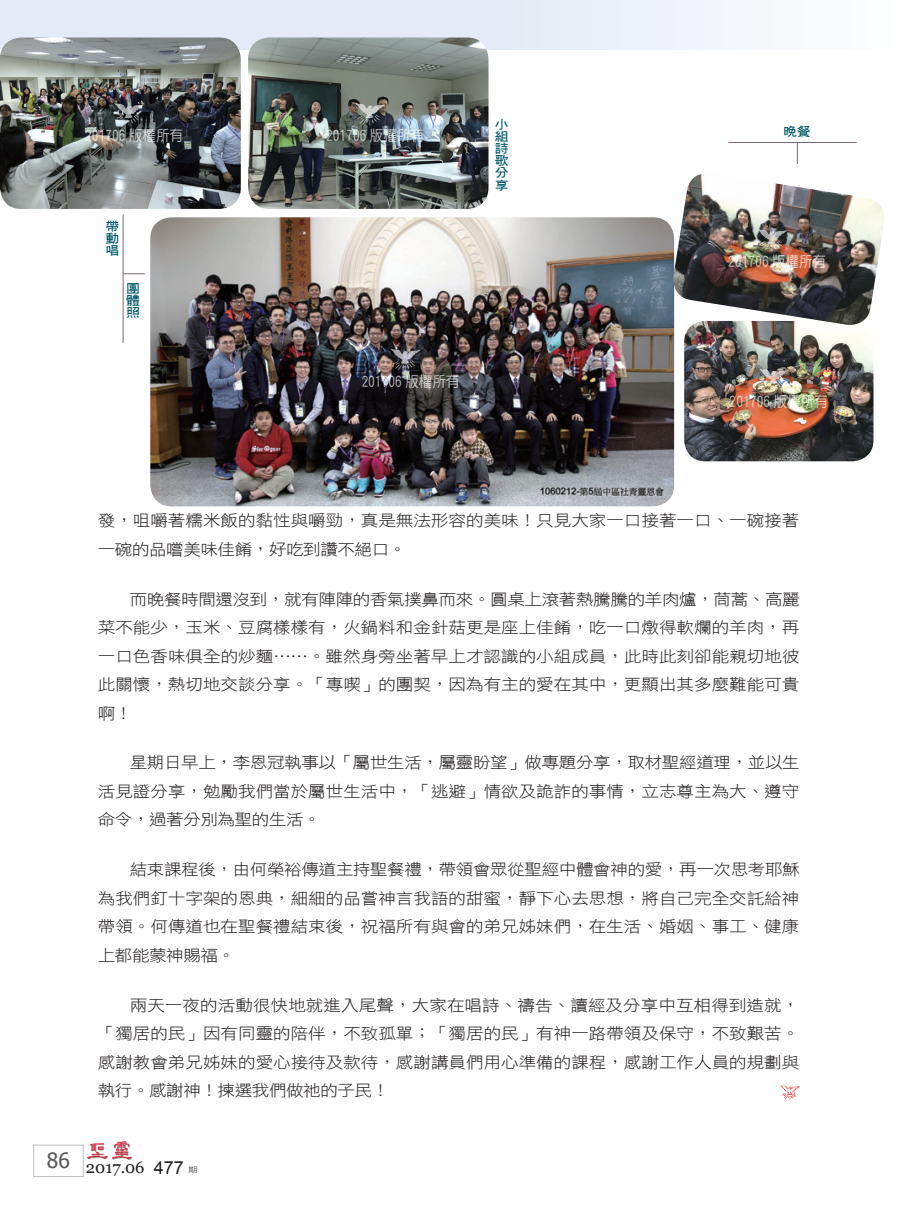
<style>
.page{position:relative;width:906px;height:1217px;background:#fff}
.page>*{position:absolute;margin:0;border:0;box-sizing:border-box;transform-origin:0 0}
.t1{font:16.5px "Georgia";color:#231f20}
.t2{font:15.75px/28.5px "DF Hei W3 WIN BF";color:#231f20;text-align:justify;scale:1.11 1}
.t3{font:15px "DF Yuan W5 WIN BF";color:#fff;scale:.9 1}
.圖說{font:12.45px/12.1px "DF Hei W7 WIN BF";color:#005a6b;text-align:justify;scale:1.11 1}
.t4{font:7.5px "DF Hei W5 WIN BF";color:#57585a;scale:1.25 1}
.s1{font-family:"Arial";font-size:18px}
</style>
<div class="page">
<div style="left:33px;top:1144px;width:50px;height:32px;border:1px solid #bcbdc0"></div>
<img style="left:87px;top:1141px;width:44px;height:17px">
<img style="left:780px;top:1085px;width:19px;height:13px">
<div style="left:0;top:0;width:906px;height:50px;background:linear-gradient(to right,#dfe6f4,#f6f8fc)"></div>
<img style="left:248px;top:37px;width:240px;height:172px">
<img style="left:0;top:37px;width:241px;height:172px">
<img style="left:684px;top:328px;width:189px;height:133px">
<img style="left:150px;top:217px;width:524px;height:289px">
<img style="left:671px;top:174px;width:213px;height:154px">
<hr style="left:123px;top:214px;width:1px;height:129px;background:#7d686f">
<svg style="left:124px;top:273px;width:21px;height:1px"></svg>
<hr style="left:728px;top:142px;width:128px;height:1px;background:#7d686f">
<svg style="left:797px;top:143px;width:1px;height:21px"></svg>
<svg style="left:757px;top:229px;width:30px;height:22px"></svg>
<svg style="left:759px;top:368px;width:29px;height:23px"></svg>
<svg style="left:391px;top:349px;width:29px;height:22px"></svg>
<svg style="left:355px;top:103px;width:30px;height:22px"></svg>
<svg style="left:114px;top:103px;width:30px;height:22px"></svg>
<p class="t3" style="left:85px;top:128px;width:110px">201706 版權所有</p>
<p class="t3" style="left:326px;top:128px;width:110px">201706 版權所有</p>
<p class="圖說" style="left:105px;top:220px;width:14px">帶動唱</p>
<p class="圖說" style="left:126px;top:282px;width:14px">團體照</p>
<p class="t3" style="left:361px;top:373px;width:110px">201706 版權所有</p>
<p class="圖說" style="left:495px;top:118px;width:14px">小組詩歌分享</p>
<p class="圖說" style="left:783px;top:125px;width:26px">晚餐</p>
<p class="t3" style="left:728px;top:254px;width:110px">201706 版權所有</p>
<p class="t3" style="left:730px;top:393px;width:110px">201706 版權所有</p>
<p class="t2" style="left:98px;top:506px;width:633px">發，咀嚼著糯米飯的黏性與嚼勁，真是無法形容的美味！只見大家一口接著一口、一碗接著一碗的品嚐美味佳餚，好吃到讚不絕口。</p>
<p class="t2" style="left:98px;top:584px;width:634px;text-indent:32px">而晚餐時間還沒到，就有陣陣的香氣撲鼻而來。圓桌上滾著熱騰騰的羊肉爐，茼蒿、高麗菜不能少，玉米、豆腐樣樣有，火鍋料和金針菇更是座上佳餚，吃一口燉得軟爛的羊肉，再一口色香味俱全的炒麵……。雖然身旁坐著早上才認識的小組成員，此時此刻卻能親切地彼此關懷，熱切地交談分享。「專喫」的團契，因為有主的愛在其中，更顯出其多麼難能可貴啊！</p>
<p class="t2" style="left:98px;top:748px;width:634px;text-indent:32px">星期日早上，李恩冠執事以「屬世生活，屬靈盼望」做專題分享，取材聖經道理，並以生活見證分享，勉勵我們當於屬世生活中，「逃避」情欲及詭詐的事情，立志尊主為大、遵守命令，過著分別為聖的生活。</p>
<p class="t2" style="left:98px;top:855px;width:634px;text-indent:32px">結束課程後，由何榮裕傳道主持聖餐禮，帶領會眾從聖經中體會神的愛，再一次思考耶穌為我們釘十字架的恩典，細細的品嘗神言我語的甜蜜，靜下心去思想，將自己完全交託給神帶領。何傳道也在聖餐禮結束後，祝福所有與會的弟兄姊妹們，在生活、婚姻、事工、健康上都能蒙神賜福。</p>
<p class="t2" style="left:98px;top:990px;width:633px;text-indent:32px">兩天一夜的活動很快地就進入尾聲，大家在唱詩、禱告、讀經及分享中互相得到造就，「獨居的民」因有同靈的陪伴，不致孤單；「獨居的民」有神一路帶領及保守，不致艱苦。感謝教會弟兄姊妹的愛心接待及款待，感謝講員們用心準備的課程，感謝工作人員的規劃與執行。感謝神！揀選我們做祂的子民！</p>
<p class="t1" style="left:47px;top:1156px;width:138px"><sup>86</sup> 2017.06 <span class="s1">477</span></p>
<p class="t4" style="left:188px;top:1165px;width:9px">期</p>
</div>
